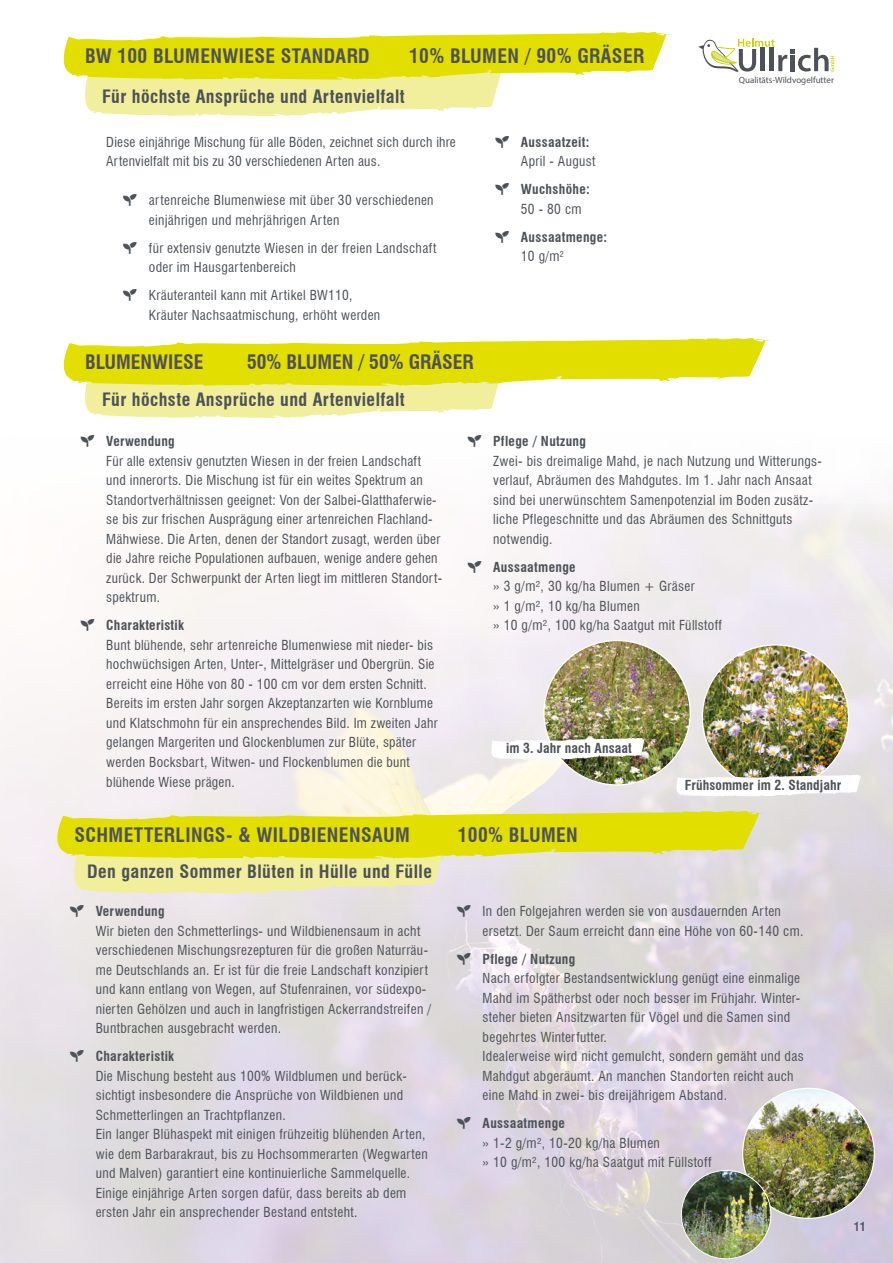
<style>
.page{position:relative;width:893px;height:1263px;background:#fff}
.page>*{position:absolute;margin:0;border:0;box-sizing:border-box;transform-origin:0 0}
.Sorte_grau_2021{font:700 condensed 19.5px "Swiss 721 BT";letter-spacing:.02em;color:#4d5258}
.Sorte_grau_2021-2{font:700 condensed 19.5px "Swiss 721 BT";color:#4d5258}
.Produkttitel{font:700 condensed 18px "Swiss 721 BT";letter-spacing:.025em;color:#4d5258}
.Fließtext_klein{font:condensed 13.5px/19.5px "Swiss 721 BT";letter-spacing:.025em;color:#4d5258}
.Bildunterschrift{font:700 condensed 13.5px/19.5px "Swiss 721 BT";letter-spacing:.01em;color:#4d5258}
.t1{font:700 condensed 12px "Swiss 721 BT";color:#4d5258}
.t2{font:9px "Myriad Pro";color:#4d5258}
.s1{font-weight:400}
.s2{font-weight:700}
</style>
<div class="page">
<svg style="left:698px;top:38px;width:136px;height:34px"></svg>
<svg style="left:63px;top:31px;width:608px;height:85px"></svg>
<svg style="left:63px;top:338px;width:708px;height:80px"></svg>
<img style="left:544px;top:640px;width:146px;height:145px">
<svg style="left:489px;top:738px;width:157px;height:22px"></svg>
<img style="left:702px;top:645px;width:147px;height:129px">
<svg style="left:674px;top:774px;width:188px;height:22px"></svg>
<svg style="left:48px;top:810px;width:716px;height:84px;background:#e6e26d"></svg>
<img style="left:743px;top:1088px;width:131px;height:130px">
<img style="left:681px;top:1170px;width:90px;height:89px">
<svg style="left:70px;top:905px;width:14px;height:12px"></svg>
<svg style="left:70px;top:1050px;width:14px;height:12px"></svg>
<svg style="left:457px;top:905px;width:14px;height:12px"></svg>
<svg style="left:457px;top:952px;width:14px;height:12px"></svg>
<svg style="left:457px;top:1117px;width:14px;height:12px"></svg>
<p class="Sorte_grau_2021" style="left:85px;top:44px;width:286px">BW 100 BLUMENWIESE STANDARD</p>
<p class="Sorte_grau_2021" style="left:409px;top:44px;width:237px">10% BLUMEN / 90% GRÄSER</p>
<p class="Produkttitel" style="left:102px;top:86px;width:304px">Für höchste Ansprüche und Artenvielfalt</p>
<p class="Fließtext_klein" style="left:106px;top:132px;width:351px">Diese einjährige Mischung für alle Böden, zeichnet sich durch ihre<br>Artenvielfalt mit bis zu 30 verschiedenen Arten aus.</p>
<p class="Fließtext_klein" style="left:149px;top:190px;width:286px">artenreiche Blumenwiese mit über 30 verschiedenen einjährigen und mehrjährigen Arten</p>
<p class="Fließtext_klein" style="left:149px;top:238px;width:289px">für extensiv genutzte Wiesen in der freien Landschaft oder im Hausgartenbereich</p>
<p class="Fließtext_klein" style="left:149px;top:285px;width:233px">Kräuteranteil kann mit Artikel BW110,<br>Kräuter Nachsaatmischung, erhöht werden</p>
<p class="Sorte_grau_2021-2" style="left:85px;top:350px;width:120px">BLUMENWIESE</p>
<p class="Sorte_grau_2021-2" style="left:247px;top:350px;width:228px">50% BLUMEN / 50% GRÄSER</p>
<p class="Produkttitel" style="left:102px;top:389px;width:304px">Für höchste Ansprüche und Artenvielfalt</p>
<p class="Bildunterschrift" style="left:521px;top:132px;width:76px">Aussaatzeit:<br><span class="s1">April - August</span></p>
<p class="Bildunterschrift" style="left:521px;top:179px;width:70px">Wuchshöhe:<br><span class="s1">50 - 80 cm</span></p>
<p class="Bildunterschrift" style="left:521px;top:227px;width:88px">Aussaatmenge:<br><span class="s1">10 g/m</span><sup>2</sup></p>
<p class="t2" style="left:739px;top:74px;width:97px">Qualitäts-Wildvogelfutter</p>
<p class="Fließtext_klein" style="left:106px;top:432px;width:337px"><span class="s2">Verwendung<br></span>Für alle extensiv genutzten Wiesen in der freien Landschaft und innerorts. Die Mischung ist für ein weites Spektrum an Standortverhältnissen geeignet: Von der Salbei-Glatthaferwie&shy;se bis zur frischen Ausprägung einer artenreichen Flachland-Mähwiese. Die Arten, denen der Standort zusagt, werden über die Jahre reiche Populationen aufbauen, wenige andere gehen zurück. Der Schwerpunkt der Arten liegt im mittleren Standort&shy;spektrum.</p>
<p class="Fließtext_klein" style="left:106px;top:616px;width:333px"><span class="s2">Charakteristik<br></span>Bunt blühende, sehr artenreiche Blumenwiese mit nieder- bis hochwüchsigen Arten, Unter-, Mittelgräser und Obergrün. Sie erreicht eine Höhe von 80 - 100 cm vor dem ersten Schnitt.<br>Bereits im ersten Jahr sorgen Akzeptanzarten wie Kornblume und Klatschmohn für ein ansprechendes Bild. Im zweiten Jahr gelangen Margeriten und Glockenblumen zur Blüte, später werden Bocksbart, Witwen- und Flockenblumen die bunt blühende Wiese prägen.</p>
<p class="Fließtext_klein" style="left:493px;top:432px;width:330px"><span class="s2">Pflege / Nutzung<br></span>Zwei- bis dreimalige Mahd, je nach Nutzung und Witterungs&shy;verlauf, Abräumen des Mahdgutes. Im 1. Jahr nach Ansaat sind bei unerwünschtem Samenpotenzial im Boden zusätz&shy;liche Pflegeschnitte und das Abräumen des Schnittguts notwendig.</p>
<p class="Fließtext_klein" style="left:493px;top:557px;width:230px"><span class="s2">Aussaatmenge<br></span>» 3 g/m², 30 kg/ha Blumen + Gräser<br>» 1 g/m², 10 kg/ha Blumen<br>» 10 g/m², 100 kg/ha Saatgut mit Füllstoff</p>
<p class="Bildunterschrift" style="left:506px;top:738px;width:127px">im 3. Jahr nach Ansaat</p>
<p class="Bildunterschrift" style="left:685px;top:775px;width:158px">Frühsommer im 2. Standjahr</p>
<p class="Sorte_grau_2021" style="left:74px;top:823px;width:337px">SCHMETTERLINGS- &amp; WILDBIENENSAUM</p>
<p class="Sorte_grau_2021" style="left:458px;top:823px;width:122px">100% BLUMEN</p>
<p class="Produkttitel" style="left:87px;top:860px;width:346px">Den ganzen Sommer Blüten in Hülle und Fülle</p>
<p class="Fließtext_klein" style="left:96px;top:901px;width:337px"><span class="s2">Verwendung<br></span>Wir bieten den Schmetterlings- und Wildbienensaum in acht verschiedenen Mischungsrezepturen für die großen Naturräu&shy;me Deutschlands an. Er ist für die freie Landschaft konzipiert und kann entlang von Wegen, auf Stufenrainen, vor südexpo&shy;nierten Gehölzen und auch in langfristigen Ackerrandstreifen / Buntbrachen ausgebracht werden.</p>
<p class="Fließtext_klein" style="left:96px;top:1046px;width:334px"><span class="s2">Charakteristik<br></span>Die Mischung besteht aus 100% Wildblumen und berück&shy;sichtigt insbesondere die Ansprüche von Wildbienen und Schmetterlingen an Trachtpflanzen.<br>Ein langer Blühaspekt mit einigen frühzeitig blühenden Arten, wie dem Barbarakraut, bis zu Hochsommerarten (Wegwarten und Malven) garantiert eine kontinuierliche Sammelquelle.<br>Einige einjährige Arten sorgen dafür, dass bereits ab dem ersten Jahr ein ansprechender Bestand entsteht.</p>
<p class="Fließtext_klein" style="left:483px;top:901px;width:322px">In den Folgejahren werden sie von ausdauernden Arten ersetzt. Der Saum erreicht dann eine Höhe von 60-140 cm.</p>
<p class="Fließtext_klein" style="left:483px;top:949px;width:323px"><span class="s2">Pflege / Nutzung<br></span>Nach erfolgter Bestandsentwicklung genügt eine einmalige Mahd im Spätherbst oder noch besser im Frühjahr. Winter&shy;steher bieten Ansitzwarten für Vögel und die Samen sind begehrtes Winterfutter.<br>Idealerweise wird nicht gemulcht, sondern gemäht und das Mahdgut abgeräumt. An manchen Standorten reicht auch eine Mahd in zwei- bis dreijährigem Abstand.</p>
<p class="Fließtext_klein" style="left:483px;top:1113px;width:230px"><span class="s2">Aussaatmenge<br></span>» 1-2 g/m², 10-20 kg/ha Blumen<br>» 10 g/m², 100 kg/ha Saatgut mit Füllstoff</p>
<p class="t1" style="left:854px;top:1219px;width:13px">11</p>
</div>
